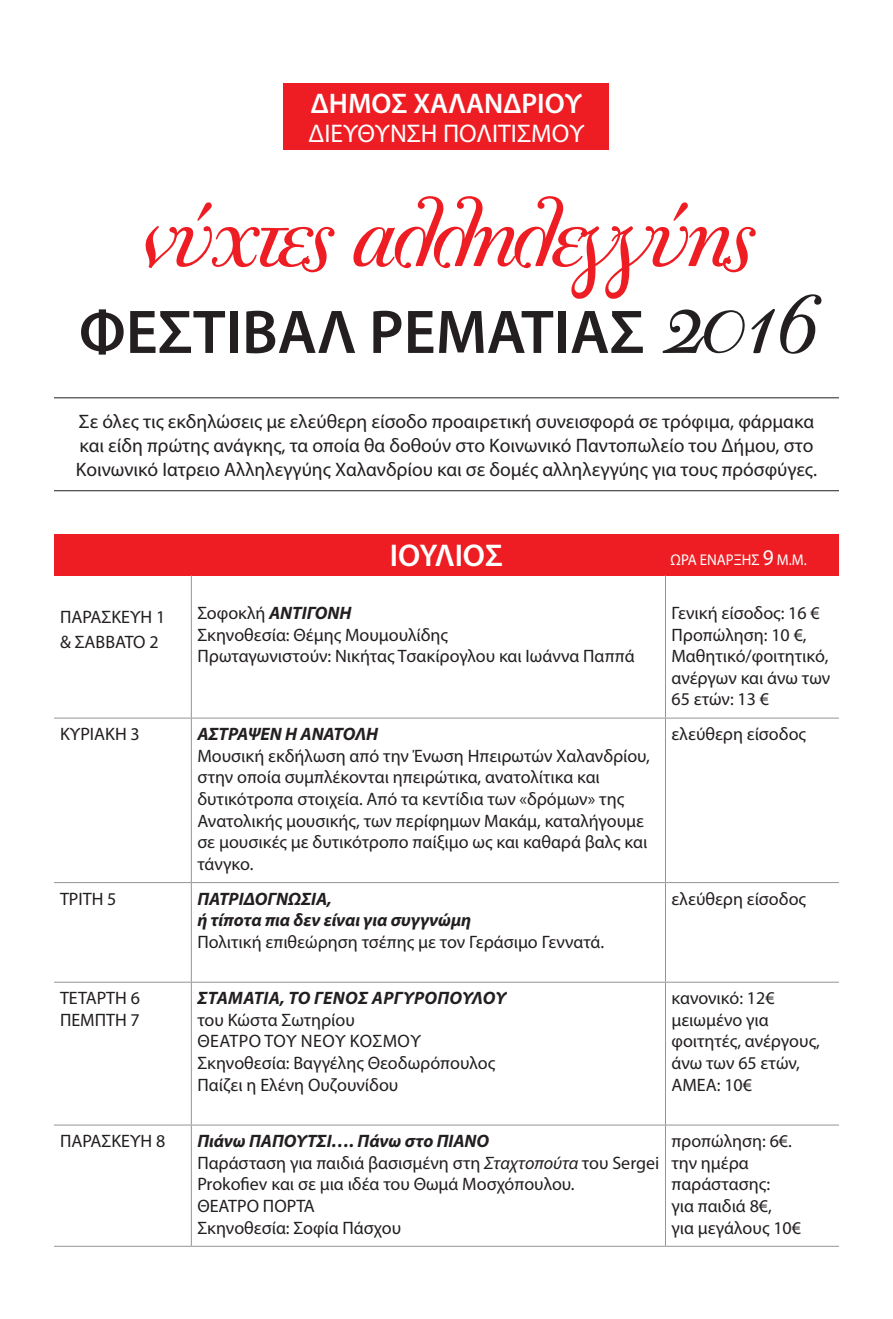
<style>
.page{position:relative;width:893px;height:1319px;background:#fff}
.page>*{position:absolute;margin:0;border:0;box-sizing:border-box;transform-origin:0 0}
.t1{font:107.85px "PF Bodoni Script One";letter-spacing:-.05em;color:#ee1d23}
.t2{font:600 62.1px "Myriad Pro";color:#231f20}
.t3{font:600 31.5px "Myriad Pro";color:#fff}
.t4{font:600 28.35px "Myriad Pro";color:#fff}
.t5{font:25.5px "Myriad Pro";color:#fff}
.t6{font:19.5px/24px "Myriad Pro";color:#231f20}
.t7{font:18px/21.6px "Myriad Pro";color:#231f20}
.t8{font:italic 700 18px/21.6px "Myriad Pro";color:#231f20}
.t9{font:15.6px "Myriad Pro";color:#fff;scale:.95 1}
.s1{font-family:"PF Bodoni Script One";font-weight:400;font-size:89.4px}
.s2{font-size:22.5px}
.s3{font-weight:700;font-style:italic}
.s4{font-style:italic}
</style>
<div class="page">
<div style="left:54px;top:534px;width:785px;height:41px;background:#ee1d23"></div>
<hr style="left:191px;top:575px;width:1px;height:142px;background:#939598">
<hr style="left:665px;top:575px;width:1px;height:142px;background:#939598">
<hr style="left:54px;top:717px;width:137px;height:1px;background:#939598">
<hr style="left:191px;top:717px;width:474px;height:1px;background:#939598">
<hr style="left:191px;top:718px;width:1px;height:164px;background:#939598">
<hr style="left:665px;top:717px;width:174px;height:1px;background:#939598">
<hr style="left:665px;top:718px;width:1px;height:164px;background:#939598">
<hr style="left:54px;top:882px;width:137px;height:1px;background:#939598">
<hr style="left:191px;top:882px;width:474px;height:1px;background:#939598">
<hr style="left:191px;top:882px;width:1px;height:99px;background:#939598">
<hr style="left:665px;top:882px;width:174px;height:1px;background:#939598">
<hr style="left:665px;top:882px;width:1px;height:99px;background:#939598">
<hr style="left:54px;top:981px;width:137px;height:1px;background:#939598">
<hr style="left:191px;top:981px;width:474px;height:1px;background:#939598">
<hr style="left:191px;top:982px;width:1px;height:142px;background:#939598">
<hr style="left:665px;top:981px;width:174px;height:1px;background:#939598">
<hr style="left:665px;top:982px;width:1px;height:142px;background:#939598">
<hr style="left:54px;top:1124px;width:137px;height:1px;background:#939598">
<hr style="left:191px;top:1124px;width:474px;height:1px;background:#939598">
<hr style="left:191px;top:1125px;width:1px;height:120px;background:#939598">
<hr style="left:665px;top:1124px;width:174px;height:1px;background:#939598">
<hr style="left:665px;top:1125px;width:1px;height:120px;background:#939598">
<hr style="left:191px;top:1245px;width:474px;height:1px;background:#939598">
<hr style="left:665px;top:1245px;width:174px;height:1px;background:#939598">
<hr style="left:54px;top:1245px;width:137px;height:1px;background:#939598">
<div style="left:284px;top:84px;width:325px;height:66px;background:#ee1d23"></div>
<hr style="left:54px;top:397px;width:785px;height:1px;background:#231f20">
<hr style="left:54px;top:490px;width:785px;height:1px;background:#231f20">
<h3 class="t4" style="left:311px;top:86px;width:273px">ΔΗΜΟΣ ΧΑΛΑΝΔΡΙΟΥ</h3>
<h3 class="t5" style="left:309px;top:117px;width:277px">ΔΙΕΥΘΥΝΣΗ ΠΟΛΙΤΙΣΜΟΥ</h3>
<h1 class="t1" style="left:139px;top:176px;width:616px">νύχτες αλληλεγγύης</h1>
<h2 class="t2" style="left:79px;top:292px;width:737px">ΦΕΣΤΙΒΑΛ ΡΕΜΑΤΙΑΣ <span class="s1">2016</span></h2>
<p class="t6" style="left:76px;top:409px;width:743px">Σε όλες τις εκδηλώσεις με ελεύθερη είσοδο προαιρετική συνεισφορά σε τρόφιμα, φάρμακα και είδη πρώτης ανάγκης, τα οποία θα δοθούν στο Κοινωνικό Παντοπωλείο του Δήμου, στο<br>Κοινωνικό Ιατρειο Αλληλεγγύης Χαλανδρίου και σε δομές αλληλεγγύης για τους πρόσφύγες.</p>
<h3 class="t3" style="left:390px;top:535px;width:114px">IOYΛΙΟΣ</h3>
<p class="t9" style="left:671px;top:549px;width:145px">ΩΡΑ ΕΝΑΡΞΗΣ <span class="s2">9</span> M.M.</p>
<p class="t7" style="left:60px;top:603px;width:107px;line-height:25.5px">ΠΑΡΑΣΚΕΥΗ 1 &amp; ΣΑΒΒΑΤΟ 2</p>
<p class="t7" style="left:197px;top:601px;width:439px">Σοφοκλή <span class="s3">ΑΝΤΙΓΟΝΗ<br></span>Σκηνοθεσία: Θέμης Μουμουλίδης<br>Πρωταγωνιστούν: Νικήτας Τσακίρογλου και Ιωάννα Παππά</p>
<p class="t7" style="left:671px;top:601px;width:160px">Γενική είσοδος: 16 €<br>Προπώληση: 10 €,<br>Μαθητικό/φοιτητικό, ανέργων και άνω των<br>65 ετών: 13 €</p>
<p class="t7" style="left:60px;top:723px;width:81px">ΚΥΡΙΑΚΗ 3</p>
<p class="t8" style="left:197px;top:722px;width:182px">ΑΣΤΡΑΨΕΝ Η ΑΝΑΤΟΛΗ</p>
<p class="t7" style="left:197px;top:744px;width:454px">Μουσική εκδήλωση από την Ένωση Ηπειρωτών Χαλανδρίου, στην οποία συμπλέκονται ηπειρώτικα, ανατολίτικα και δυτικότροπα στοιχεία. Από τα κεντίδια των «δρόμων» της Ανατολικής μουσικής, των περίφημων Μακάμ, καταλήγουμε σε μουσικές με δυτικότροπο παίξιμο ως και καθαρά βαλς και τάνγκο.</p>
<p class="t7" style="left:671px;top:723px;width:136px">ελεύθερη είσοδος</p>
<p class="t7" style="left:60px;top:887px;width:58px">ΤΡΙΤΗ 5</p>
<p class="t8" style="left:197px;top:887px;width:275px">ΠΑΤΡΙΔΟΓΝΩΣΙΑ,<br>ή τίποτα πια δεν είναι για συγγνώμη</p>
<p class="t7" style="left:197px;top:930px;width:408px">Πολιτική επιθεώρηση τσέπης με τον Γεράσιμο Γεννατά.</p>
<p class="t7" style="left:60px;top:986px;width:82px">ΤΕΤΑΡΤΗ 6<br>ΠΕΜΠΤΗ 7</p>
<p class="t8" style="left:198px;top:986px;width:56px">Σταματία</p>
<p class="t8" style="left:280px;top:986px;width:46px">, το γένος</p>
<p class="t8" style="left:372px;top:986px;width:55px">Αργυροπούλο</p>
<p class="t8" style="left:496px;top:986px;width:11px">υ</p>
<p class="t7" style="left:197px;top:1008px;width:159px">του Κώστα Σωτηρίου<br>Θέατρο</p>
<p class="t7" style="left:197px;top:1030px;width:299px;text-indent:153px">Κόσμου<br>Σκηνοθεσία: Βαγγέλης Θεοδωρόπουλος<br>Παίζει η Ελένη Ουζουνίδου</p>
<p class="t7" style="left:265px;top:1030px;width:12px">του</p>
<p class="t7" style="left:301px;top:1030px;width:24px">Νέου</p>
<p class="t7" style="left:671px;top:887px;width:136px">ελεύθερη είσοδος</p>
<p class="t7" style="left:671px;top:986px;width:150px">κανονικό: 12€ μειωμένο για φοιτητές, ανέργους, άνω των 65 ετών,<br>ΑΜΕΑ: 10€</p>
<p class="t7" style="left:60px;top:1129px;width:107px">ΠΑΡΑΣΚΕΥΗ 8</p>
<p class="t7" style="left:197px;top:1129px;width:463px"><span class="s3">Πιάνω ΠΑΠΟΥΤΣΙ…. Πάνω στο ΠΙΑΝΟ<br></span>Παράσταση για παιδιά βασισμένη στη <span class="s4">Σταχτοπούτα</span> του Sergei Prokofiev και σε μια ιδέα του Θωμά Μοσχόπουλου.<br>ΘΕΑΤΡΟ ΠΟΡΤΑ<br>Σκηνοθεσία: Σοφία Πάσχου</p>
<p class="t7" style="left:671px;top:1129px;width:131px">προπώληση: 6€. την ημέρα παράστασης:<br>για παιδιά 8€,<br>για μεγάλους 10€</p>
</div>
